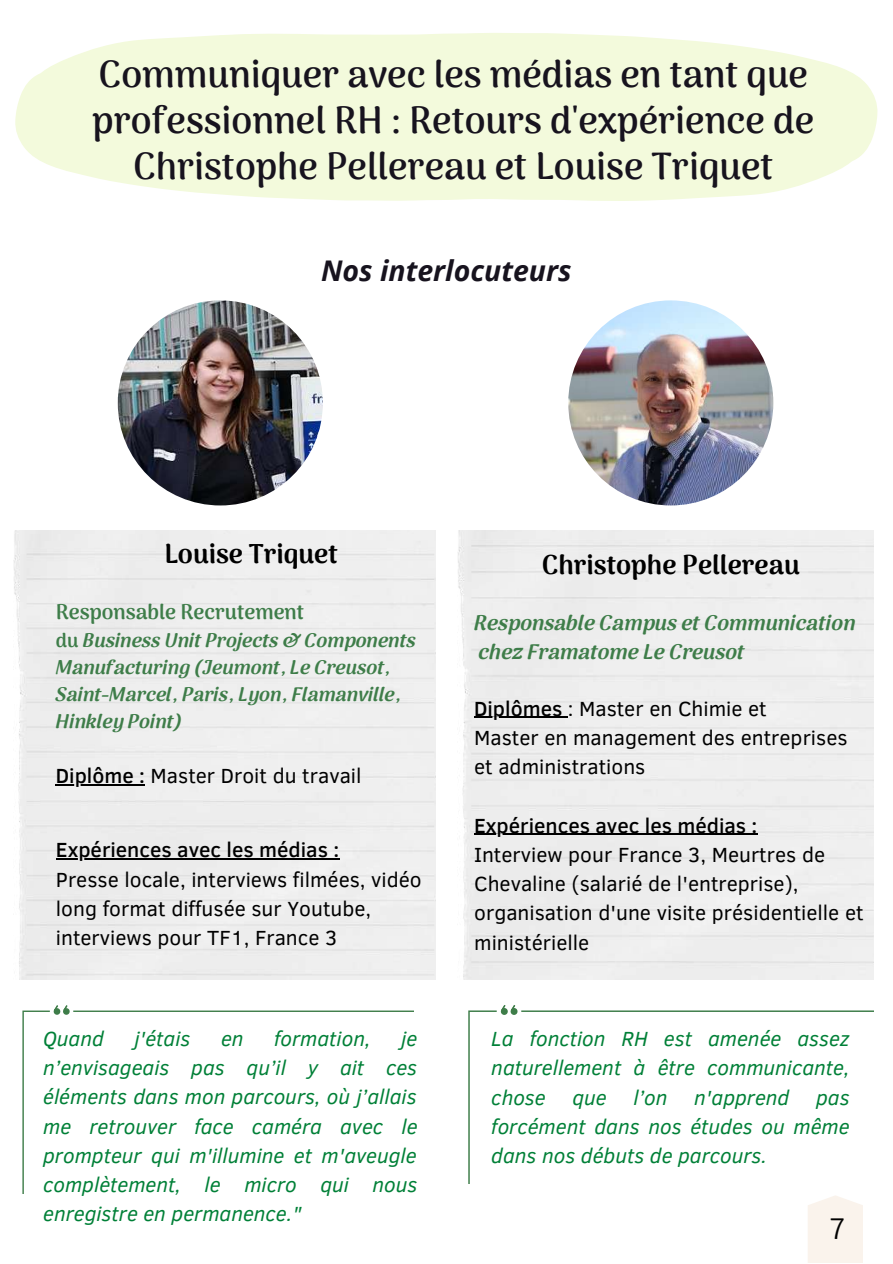
<style>
.page{position:relative;width:893px;height:1264px;background:#fff}
.page>*{position:absolute;margin:0;border:0;box-sizing:border-box;transform-origin:0 0}
.t1{font:700 37.5px/46px "Arima Madurai";color:#17131e;text-align:center}
.t2{font:30px "Arima Madurai";color:#000}
.t3{font:italic 700 28.5px "Open Sans";color:#17131e}
.t4{font:900 27px "Arima Madurai";color:#000}
.t5{font:italic 21px/29.2px "Clear Sans";color:#008037;text-align:justify}
.t6{font:21px/29.2px "Clear Sans";color:#000}
.t7{font:21px/29.2px "CA Generated";color:#3e7d49}
.t8{font:500 21px "Clear Sans";color:#000}
.t9{font:800 21px "Arima Madurai";color:#3e7d49}
.t10{font:19.5px/27px "CA Generated";color:#3e7d49}
.s1{font-family:"Arima Madurai";font-weight:800}
.s2{font-weight:500}
</style>
<div class="page">
<img style="left:568px;top:300px;width:205px;height:205px;border-radius:50%">
<img style="left:118px;top:300px;width:205px;height:205px;border-radius:50%">
<svg style="left:15px;top:41px;width:114px;height:143px;fill:#f3fadc"></svg>
<svg style="left:129px;top:33px;width:748px;height:168px;background:#f4fade"></svg>
<svg style="left:808px;top:1195px;width:55px;height:67px;background:#faf3ed"></svg>
<svg style="left:54px;top:1005px;width:16px;height:5px"></svg>
<svg style="left:23px;top:1010px;width:347px;height:183px"></svg>
<svg style="left:501px;top:1005px;width:16px;height:5px"></svg>
<svg style="left:468px;top:1010px;width:50px;height:173px"></svg>
<svg style="left:521px;top:1010px;width:352px;height:2px"></svg>
<div style="left:14px;top:531px;width:421px;height:448px;background:#eee"></div>
<div style="left:458px;top:531px;width:415px;height:448px;background:#eee"></div>
<hr style="left:474px;top:716px;width:93px;height:2px;background:#000">
<hr style="left:474px;top:833px;width:283px;height:2px;background:#000">
<hr style="left:56px;top:784px;width:89px;height:1px;background:#000">
<hr style="left:56px;top:858px;width:283px;height:1px;background:#000">
<h1 class="t1" style="left:92px;top:51px;width:723px">Communiquer avec les médias en tant que professionnel RH : Retours d'expérience de<br>Christophe Pellereau et Louise Triquet</h1>
<h3 class="t3" style="left:321px;top:250px;width:252px">Nos interlocuteurs</h3>
<p class="t4" style="left:164px;top:537px;width:175px">Louise Triquet</p>
<p class="t9" style="left:56px;top:599px;width:250px">Responsable Recrutement</p>
<p class="t10" style="left:56px;top:626px;width:361px"><span class="s1">du</span> Business Unit Projects &amp; Components Manufacturing (Jeumont, Le Creusot, Saint-Marcel, Paris, Lyon, Flamanville, Hinkley Point)</p>
<p class="t6" style="left:56px;top:760px;width:307px"><span class="s2">Diplôme :</span> Master Droit du travail</p>
<p class="t8" style="left:56px;top:834px;width:285px">Expériences avec les médias :</p>
<p class="t6" style="left:56px;top:863px;width:367px">Presse locale, interviews filmées, vidéo long format diffusée sur Youtube, interviews pour TF1, France 3</p>
<p class="t5" style="left:43px;top:1022px;width:62px">Quand</p>
<p class="t5" style="left:134px;top:1022px;width:58px">j'étais</p>
<p class="t5" style="left:221px;top:1022px;width:24px">en</p>
<p class="t5" style="left:274px;top:1022px;width:98px">formation,</p>
<p class="t5" style="left:43px;top:1022px;width:376px;text-indent:358px">je n’envisageais pas qu’il y ait ces éléments dans mon parcours, où j’allais me retrouver face caméra avec le prompteur qui m'illumine et m'aveugle complètement, le micro qui nous enregistre en permanence."</p>
<p class="t4" style="left:542px;top:549px;width:259px">Christophe Pellereau</p>
<p class="t7" style="left:474px;top:608px;width:383px">Responsable Campus et Communication chez Framatome Le Creusot</p>
<p class="t6" style="left:474px;top:692px;width:375px"><span class="s2">Diplômes</span> : Master en Chimie et<br>Master en management des entreprises et administrations</p>
<p class="t8" style="left:474px;top:810px;width:285px">Expériences avec les médias :</p>
<p class="t6" style="left:474px;top:838px;width:391px">Interview pour France 3, Meurtres de Chevaline (salarié de l'entreprise), organisation d'une visite présidentielle et ministérielle</p>
<p class="t5" style="left:491px;top:1023px;width:360px">La fonction RH est amenée assez naturellement à être communicante, chose</p>
<p class="t5" style="left:572px;top:1081px;width:36px">que</p>
<p class="t5" style="left:633px;top:1081px;width:36px">l’on</p>
<p class="t5" style="left:694px;top:1081px;width:97px">n'apprend</p>
<p class="t5" style="left:491px;top:1081px;width:360px;text-indent:325px">pas forcément dans nos études ou même dans nos débuts de parcours.</p>
<h2 class="t2" style="left:829px;top:1211px;width:17px">7</h2>
</div>
